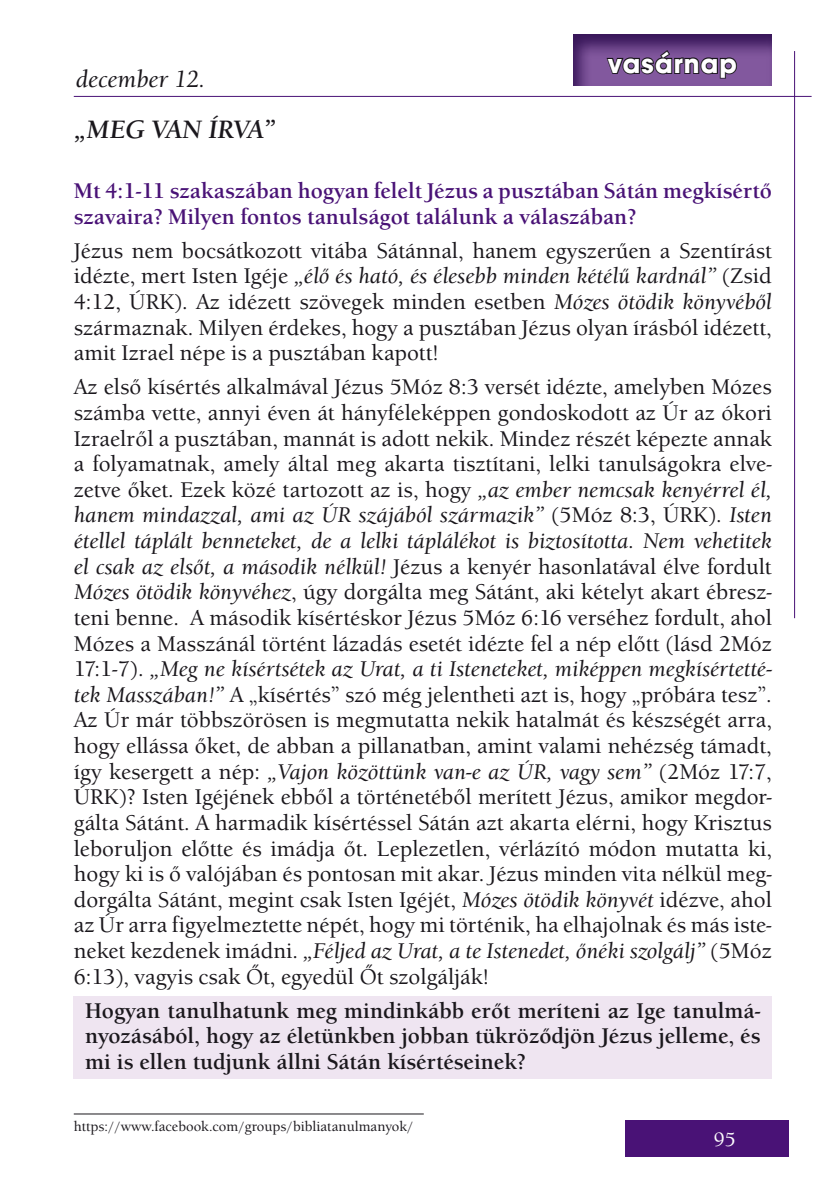
<style>
.page{position:relative;width:840px;height:1191px;background:#fff}
.page>*{position:absolute;margin:0;border:0;box-sizing:border-box;transform-origin:0 0}
.t1{font:700 28px "Avant Gar Got Itc TEE";letter-spacing:.04em;color:#fff}
.t2{font:italic 700 26px "Berkeley Old Sty Itc TEE";color:#1a171c}
.t3{font:italic 500 24px "Berkeley Old Sty Itc TEE";color:#1a171c}
.t4{font:500 22px/25.6px "Berkeley Old Sty Itc TEE";color:#1a171c;text-align:justify}
.t5{font:700 22px/25.6px "Berkeley Old Sty Itc TEE";color:#1a171c;text-align:justify}
.t6{font:700 22px/25.6px "Berkeley Old Sty Itc TEE";color:#491276}
.t7{font:500 20px "Berkeley Old Sty Itc TEE";color:#fff}
.t8{font:500 14px "Berkeley Old Sty Itc TEE";color:#1a171c}
.s1{font-style:italic}
</style>
<div class="page">
<div style="left:624px;top:1120px;width:164px;height:37px;background:#491276"></div>
<hr style="left:74px;top:96px;width:737px;height:1px;background:#491276">
<hr style="left:793px;top:51px;width:1px;height:567px;background:#491276">
<div style="left:74px;top:996px;width:697px;height:83px;background:#efe5f1"></div>
<svg style="left:573px;top:34px;width:199px;height:52px"></svg>
<svg style="left:604px;top:49px;width:134px;height:31px"></svg>
<hr style="left:74px;top:1113px;width:349px;height:1px;background:#1a171c">
<p class="t3" style="left:76px;top:65px;width:131px">december 12.</p>
<p class="t1" style="left:608px;top:46px;width:130px">vasárnap</p>
<p class="t2" style="left:74px;top:114px;width:202px">„MEG VAN ÍRVA”</p>
<p class="t6" style="left:74px;top:178px;width:699px">Mt 4:1-11 szakaszában hogyan felelt Jézus a pusztában Sátán megkísértő szavaira? Milyen fontos tanulságot találunk a válaszában?</p>
<p class="t4" style="left:74px;top:238px;width:699px">Jézus nem bocsátkozott vitába Sátánnal, hanem egyszerűen a Szentírást idézte, mert Isten Igéje <span class="s1">„élő és ható, és élesebb minden kétélű kardnál”</span> (Zsid 4:12, ÚRK). Az idézett szövegek minden esetben <span class="s1">Mózes ötödik könyvéből </span>származnak. Milyen érdekes, hogy a pusztában Jézus olyan írásból idézett, amit Izrael népe is a pusztában kapott!</p>
<p class="t4" style="left:74px;top:374px;width:699px">Az első kísértés alkalmával Jézus 5Móz 8:3 versét idézte, amelyben Mózes számba vette, annyi éven át hányféleképpen gondoskodott az Úr az ókori Izraelről a pusztában, mannát is adott nekik. Mindez részét képezte annak a folyamatnak, amely által meg akarta tisztítani, lelki tanulságokra elve&shy;zetve őket. Ezek közé tartozott az is, hogy <span class="s1">„az ember nemcsak kenyérrel él, hanem mindazzal, ami az ÚR szájából származik”</span> (5Móz 8:3, ÚRK). <span class="s1">Isten étellel táplált benneteket, de a lelki táplálékot is biztosította. Nem vehetitek el csak az elsőt, a második nélkül!</span> Jézus a kenyér hasonlatával élve fordult <span class="s1">Mózes ötödik könyvéhez</span>, úgy dorgálta meg Sátánt, aki kételyt akart ébresz&shy;teni benne. A második kísértéskor Jézus 5Móz 6:16 verséhez fordult, ahol Mózes a Masszánál történt lázadás esetét idézte fel a nép előtt (lásd 2Móz 17:1-7). <span class="s1">„Meg ne kísértsétek az Urat, a ti Isteneteket, miképpen megkísértetté&shy;tek Masszában!”</span> A „kísértés” szó még jelentheti azt is, hogy „próbára tesz”.<br>Az Úr már többszörösen is megmutatta nekik hatalmát és készségét arra, hogy ellássa őket, de abban a pillanatban, amint valami nehézség támadt, így kesergett a nép: <span class="s1">„Vajon közöttünk van-e az ÚR, vagy sem”</span> (2Móz 17:7, ÚRK)? Isten Igéjének ebből a történetéből merített Jézus, amikor megdor&shy;gálta Sátánt. A harmadik kísértéssel Sátán azt akarta elérni, hogy Krisztus leboruljon előtte és imádja őt. Leplezetlen, vérlázító módon mutatta ki, hogy ki is ő valójában és pontosan mit akar. Jézus minden vita nélkül meg&shy;dorgálta Sátánt, megint csak Isten Igéjét, <span class="s1">Mózes ötödik könyvét</span> idézve, ahol az Úr arra figyelmeztette népét, hogy mi történik, ha elhajolnak és más iste&shy;neket kezdenek imádni. <span class="s1">„Féljed az Urat, a te Istenedet, őnéki szolgálj”</span> (5Móz 6:13), vagyis csak Őt, egyedül Őt szolgálják!</p>
<p class="t5" style="left:85px;top:997px;width:676px">Hogyan tanulhatunk meg mindinkább erőt meríteni az Ige tanulmá&shy;nyozásából, hogy az életünkben jobban tükröződjön Jézus jelleme, és mi is ellen tudjunk állni Sátán kísértéseinek?</p>
<p class="t8" style="left:74px;top:1118px;width:341px">https://www.facebook.com/groups/bibliatanulmanyok/</p>
<p class="t7" style="left:713px;top:1128px;width:24px">95</p>
</div>
